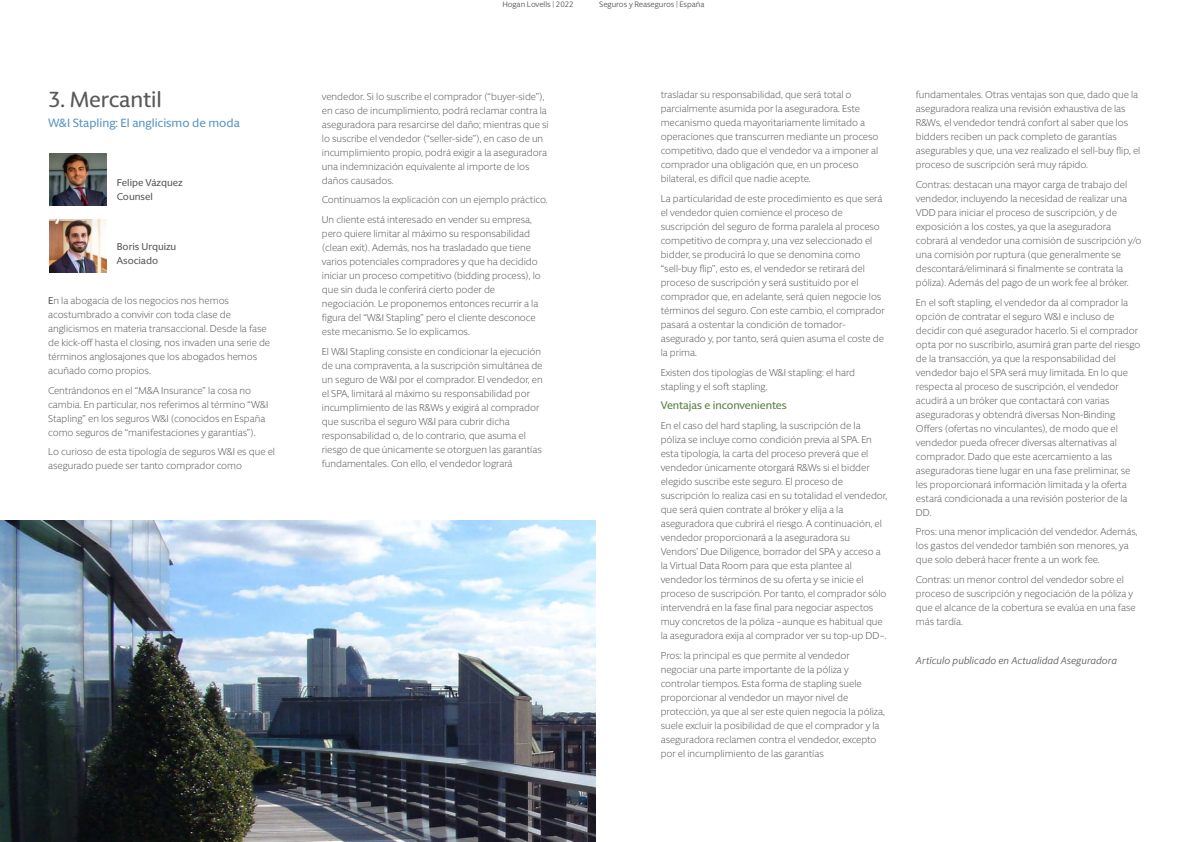
<style>
.page{position:relative;width:1191px;height:842px;background:#fff}
.page>*{position:absolute;margin:0;border:0;box-sizing:border-box;transform-origin:0 0}
.t1{font:500 22px "Berlingske Sans Round";letter-spacing:-.005em;color:#58595b}
.t2{font:500 12px "Berlingske Sans Round";color:#5d96c2}
.t3{font:500 11px "Berlingske Sans Round";color:#5c7f46}
.t4{font:300 10px/14px "Berlingske Sans Round";color:#58595b}
.t5{font:italic 10px "Berlingske Sans Round";color:#58595b}
.t6{font:500 10px/13.7px "Berlingske Sans Round";color:#58595b}
.t7{font:8px "Berlingske Sans Round";letter-spacing:-.005em;color:#58595b}
.s1{font-weight:500}
</style>
<div class="page">
<img style="left:0;top:520px;width:595px;height:322px">
<img style="left:50px;top:153px;width:56px;height:53px">
<img style="left:50px;top:220px;width:56px;height:52px">
<h1 class="t1" style="left:48px;top:84px;width:115px">3. Mercantil</h1>
<p class="t2" style="left:48px;top:114px;width:193px">W&amp;I Stapling: El anglicismo de moda</p>
<p class="t6" style="left:117px;top:175px;width:67px">Felipe Vázquez<br>Counsel</p>
<p class="t6" style="left:117px;top:239px;width:61px">Boris Urquizu<br>Asociado</p>
<p class="t4" style="left:48px;top:293px;width:223px"><span class="s1">E</span>n la abogacía de los negocios nos hemos acostumbrado a convivir con toda clase de anglicismos en materia transaccional. Desde la fase de kick-off hasta el closing, nos invaden una serie de términos anglosajones que los abogados hemos acuñado como propios.</p>
<p class="t4" style="left:48px;top:383px;width:222px">Centrándonos en el “M&amp;A Insurance” la cosa no cambia. En particular, nos referimos al término “W&amp;I Stapling” en los seguros W&amp;I (conocidos en España como seguros de “manifestaciones y garantías”).</p>
<p class="t4" style="left:48px;top:444px;width:228px">Lo curioso de esta tipología de seguros W&amp;I es que el asegurado puede ser tanto comprador como</p>
<p class="t7" style="left:502px;top:-1px;width:73px">Hogan Lovells | 2022</p>
<p class="t7" style="left:599px;top:-1px;width:107px">Seguros y Reaseguros | España</p>
<p class="t4" style="left:322px;top:89px;width:228px">vendedor. Si lo suscribe el comprador (“buyer-side”), en caso de incumplimiento, podrá reclamar contra la aseguradora para resarcirse del daño; mientras que si lo suscribe el vendedor (“seller-side”), en caso de un incumplimiento propio, podrá exigir a la aseguradora una indemnización equivalente al importe de los daños causados.</p>
<p class="t4" style="left:322px;top:190px;width:227px;line-height:19.7px">Continuamos la explicación con un ejemplo práctico.<br>Un cliente está interesado en vender su empresa,</p>
<p class="t4" style="left:322px;top:226px;width:220px">pero quiere limitar al máximo su responsabilidad (clean exit). Además, nos ha trasladado que tiene varios potenciales compradores y que ha decidido iniciar un proceso competitivo (bidding process), lo que sin duda le conferirá cierto poder de negociación. Le proponemos entonces recurrir a la figura del “W&amp;I Stapling” pero el cliente desconoce este mecanismo. Se lo explicamos.</p>
<p class="t4" style="left:322px;top:344px;width:222px">El W&amp;I Stapling consiste en condicionar la ejecución de una compraventa, a la suscripción simultánea de un seguro de W&amp;I por el comprador. El vendedor, en el SPA, limitará al máximo su responsabilidad por incumplimiento de las R&amp;Ws y exigirá al comprador que suscriba el seguro W&amp;I para cubrir dicha responsabilidad o, de lo contrario, que asuma el riesgo de que únicamente se otorguen las garantías fundamentales. Con ello, el vendedor logrará</p>
<p class="t4" style="left:660px;top:87px;width:219px">trasladar su responsabilidad, que será total o parcialmente asumida por la aseguradora. Este mecanismo queda mayoritariamente limitado a operaciones que transcurren mediante un proceso competitivo, dado que el vendedor va a imponer al comprador una obligación que, en un proceso bilateral, es difícil que nadie acepte.</p>
<p class="t4" style="left:660px;top:191px;width:225px">La particularidad de este procedimiento es que será el vendedor quien comience el proceso de suscripción del seguro de forma paralela al proceso competitivo de compra y, una vez seleccionado el bidder, se producirá lo que se denomina como “sell-buy flip”, esto es, el vendedor se retirará del proceso de suscripción y será sustituido por el comprador que, en adelante, será quien negocie los términos del seguro. Con este cambio, el comprador pasará a ostentar la condición de tomador&shy;asegurado y, por tanto, será quien asuma el coste de la prima.</p>
<p class="t4" style="left:660px;top:365px;width:196px">Existen dos tipologías de W&amp;I stapling: el hard stapling y el soft stapling.</p>
<p class="t3" style="left:660px;top:398px;width:128px">Ventajas e inconvenientes</p>
<p class="t4" style="left:660px;top:418px;width:228px">En el caso del hard stapling, la suscripción de la póliza se incluye como condición previa al SPA. En esta tipología, la carta del proceso preverá que el vendedor únicamente otorgará R&amp;Ws si el bidder elegido suscribe este seguro. El proceso de suscripción lo realiza casi en su totalidad el vendedor, que será quien contrate al bróker y elija a la aseguradora que cubrirá el riesgo. A continuación, el vendedor proporcionará a la aseguradora su Vendors’ Due Diligence, borrador del SPA y acceso a la Virtual Data Room para que esta plantee al vendedor los términos de su oferta y se inicie el proceso de suscripción. Por tanto, el comprador sólo intervendrá en la fase final para negociar aspectos muy concretos de la póliza −aunque es habitual que la aseguradora exija al comprador ver su top-up DD−.</p>
<p class="t4" style="left:660px;top:648px;width:226px">Pros: la principal es que permite al vendedor negociar una parte importante de la póliza y controlar tiempos. Esta forma de stapling suele proporcionar al vendedor un mayor nivel de protección, ya que al ser este quien negocia la póliza, suele excluir la posibilidad de que el comprador y la aseguradora reclamen contra el vendedor, excepto por el incumplimiento de las garantías</p>
<p class="t4" style="left:916px;top:87px;width:226px">fundamentales. Otras ventajas son que, dado que la aseguradora realiza una revisión exhaustiva de las R&amp;Ws, el vendedor tendrá confort al saber que los bidders reciben un pack completo de garantías asegurables y que, una vez realizado el sell-buy flip, el proceso de suscripción será muy rápido.</p>
<p class="t4" style="left:916px;top:177px;width:227px">Contras: destacan una mayor carga de trabajo del vendedor, incluyendo la necesidad de realizar una VDD para iniciar el proceso de suscripción, y de exposición a los costes, ya que la aseguradora cobrará al vendedor una comisión de suscripción y/o una comisión por ruptura (que generalmente se descontará/eliminará si finalmente se contrata la póliza). Además del pago de un work fee al bróker.</p>
<p class="t4" style="left:916px;top:295px;width:226px">En el soft stapling, el vendedor da al comprador la opción de contratar el seguro W&amp;I e incluso de decidir con qué asegurador hacerlo. Si el comprador opta por no suscribirlo, asumirá gran parte del riesgo de la transacción, ya que la responsabilidad del vendedor bajo el SPA será muy limitada. En lo que respecta al proceso de suscripción, el vendedor acudirá a un bróker que contactará con varias aseguradoras y obtendrá diversas Non-Binding Offers (ofertas no vinculantes), de modo que el vendedor pueda ofrecer diversas alternativas al comprador. Dado que este acercamiento a las aseguradoras tiene lugar en una fase preliminar, se les proporcionará información limitada y la oferta estará condicionada a una revisión posterior de la DD.</p>
<p class="t4" style="left:916px;top:524px;width:223px">Pros: una menor implicación del vendedor. Además, los gastos del vendedor también son menores, ya que solo deberá hacer frente a un work fee.</p>
<p class="t4" style="left:916px;top:572px;width:221px">Contras: un menor control del vendedor sobre el proceso de suscripción y negociación de la póliza y que el alcance de la cobertura se evalúa en una fase más tardía.</p>
<p class="t5" style="left:916px;top:654px;width:203px">Artículo publicado en Actualidad Aseguradora</p>
</div>
